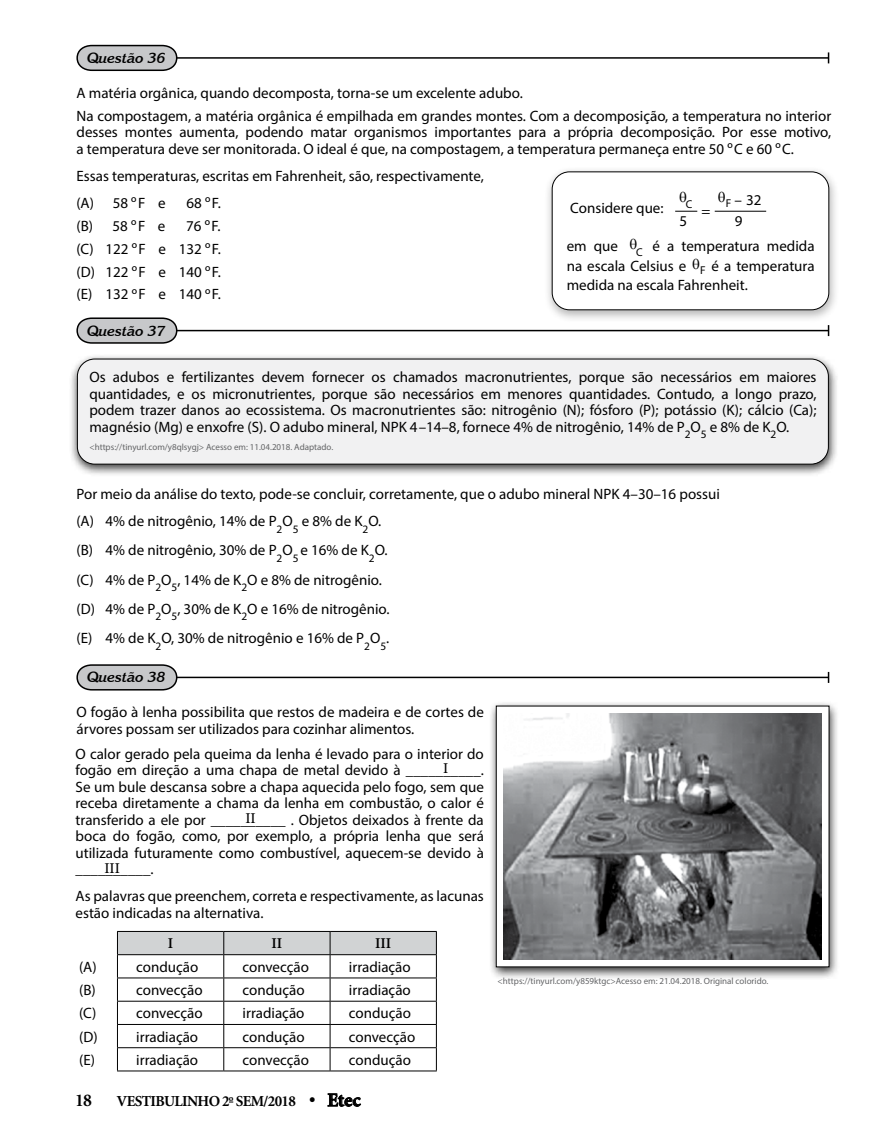
<style>
.page{position:relative;width:893px;height:1127px;background:#fff}
.page>*{position:absolute;margin:0;border:0;box-sizing:border-box;transform-origin:0 0}
.t1{font:700 18px "Minion";color:#000}
.t2{font:700 15.3px "Minion";letter-spacing:-.04em;color:#000}
.t3{font:15px/16.5px "Myriad Pro";color:#000}
.t4{font:500 15px "Minion Pro";color:#000}
.t5{font:600 15px "Minion Pro";color:#000}
.t6{font:italic 700 14.7px "Korinna IT Cby BT";color:#000}
.t7{font:11.4px "Myriad Pro";color:#000}
.t8{font:9px "Myriad Pro";color:#636466}
.s1{font-family:"Korinna IT Cby BT";font-style:italic;font-size:16.65px}
.s2{font-size:19.2px}
</style>
<div class="page">
<svg style="left:327px;top:1093px;width:34px;height:14px"></svg>
<div style="left:69px;top:353px;width:770px;height:124px;background:#000;opacity:.8"></div>
<div style="left:77px;top:359px;width:751px;height:105px;background:#f1f1f2;border-radius:17px"></div>
<div style="left:77px;top:359px;width:752px;height:105px;border:1px solid #000;border-radius:17px"></div>
<hr style="left:159px;top:57px;width:670px;height:2px;background:#000">
<svg style="left:76px;top:44px;width:102px;height:28px;background:#b6b7b8"></svg>
<hr style="left:159px;top:330px;width:670px;height:1px;background:#000">
<svg style="left:76px;top:317px;width:102px;height:27px;background:#b3b4b6"></svg>
<div style="left:488px;top:700px;width:351px;height:280px;background:#000;opacity:.8"></div>
<div style="left:496px;top:706px;width:333px;height:261px;background:#fff"></div>
<img style="left:503px;top:714px;width:319px;height:245px">
<hr style="left:159px;top:677px;width:670px;height:1px;background:#000">
<svg style="left:76px;top:664px;width:102px;height:27px;background:#b3b4b6"></svg>
<hr style="left:117px;top:1070px;width:107px;height:1px;background:#000">
<hr style="left:224px;top:1070px;width:106px;height:1px;background:#000">
<hr style="left:330px;top:1070px;width:107px;height:1px;background:#000">
<svg style="left:117px;top:931px;width:320px;height:139px"></svg>
<div style="left:544px;top:166px;width:295px;height:157px;background:#000;opacity:.3"></div>
<div style="left:552px;top:172px;width:277px;height:138px;background:#fff;border-radius:17px"></div>
<div style="left:552px;top:171px;width:277px;height:139px;border:1px solid #000;border-radius:17px"></div>
<hr style="left:715px;top:211px;width:51px;height:1px;background:#000">
<svg style="left:675px;top:211px;width:22px;height:1px"></svg>
<p class="t6" style="left:87px;top:49px;width:80px">Questão 36</p>
<p class="t3" style="left:77px;top:81px;width:756px;line-height:22.8px">A matéria orgânica, quando decomposta, torna-se um excelente adubo.<br>Na compostagem, a matéria orgânica é empilhada em grandes montes. Com a decomposição, a temperatura no interior</p>
<p class="t3" style="left:77px;top:124px;width:756px">desses montes aumenta, podendo matar organismos importantes para a própria decomposição. Por esse motivo, a temperatura deve ser monitorada. O ideal é que, na compostagem, a temperatura permaneça entre 50 ºC e 60 ºC.</p>
<p class="t3" style="left:77px;top:162px;width:409px;line-height:27.2px">Essas temperaturas, escritas em Fahrenheit, são, respectivamente, (A) 58 ºF e</p>
<p class="t7" style="left:679px;top:197px;width:15px">❑C</p>
<p class="t3" style="left:718px;top:192px;width:45px">❑<sub>F</sub> – 32</p>
<p class="t3" style="left:701px;top:202px;width:10px">=</p>
<p class="t3" style="left:187px;top:194px;width:36px">68 ºF.</p>
<p class="t3" style="left:570px;top:200px;width:95px">Considere que:</p>
<p class="t3" style="left:680px;top:213px;width:9px">5</p>
<p class="t3" style="left:735px;top:213px;width:9px">9</p>
<p class="t3" style="left:77px;top:217px;width:90px">(B) 58 ºF e</p>
<p class="t3" style="left:77px;top:214px;width:146px;line-height:22.8px;text-align:justify;text-indent:110px">76 ºF. (C) 122 ºF e 132 ºF. (D) 122 ºF e 140 ºF. (E) 132 ºF e 140 ºF.</p>
<p class="t7" style="left:629px;top:245px;width:15px">❑C</p>
<p class="t3" style="left:567px;top:236px;width:249px;line-height:19.5px;text-indent:86px">é a temperatura medida na escala Celsius e</p>
<p class="t3" style="left:567px;top:238px;width:53px">em que</p>
<p class="t7" style="left:692px;top:263px;width:15px">❑F</p>
<p class="t3" style="left:567px;top:256px;width:249px;line-height:19.5px;text-indent:145px">é a temperatura medida na escala Fahrenheit.</p>
<p class="t6" style="left:87px;top:321px;width:80px">Questão 37</p>
<p class="t3" style="left:89px;top:369px;width:729px;text-align:justify">Os adubos e fertilizantes devem fornecer os chamados macronutrientes, porque são necessários em maiores quantidades, e os micronutrientes, porque são necessários em menores quantidades. Contudo, a longo prazo, podem trazer danos ao ecossistema. Os macronutrientes são: nitrogênio (N); fósforo (P); potássio (K); cálcio (Ca); magnésio (Mg) e enxofre (S). O adubo mineral, NPK 4–14–8, fornece 4% de nitrogênio, 14% de P<sub>2</sub>O<sub>5</sub> e 8% de K<sub>2</sub>O.</p>
<p class="t8" style="left:89px;top:442px;width:245px">&lt;https://tinyurl.com/y8qlsygj&gt; Acesso em: 11.04.2018. Adaptado.</p>
<p class="t3" style="left:77px;top:480px;width:645px;line-height:27.2px">Por meio da análise do texto, pode-se concluir, corretamente, que o adubo mineral NPK 4–30–16 possui (A) 4% de nitrogênio, 14% de P<sub>2</sub>O<sub>5</sub> e 8% de K<sub>2</sub>O.</p>
<p class="t3" style="left:77px;top:535px;width:314px;line-height:29.2px">(B) 4% de nitrogênio, 30% de P<sub>2</sub>O<sub>5</sub> e 16% de K<sub>2</sub>O. (C) 4% de P<sub>2</sub>O<sub>5</sub>, 14% de K<sub>2</sub>O e 8% de nitrogênio. (D) 4% de P<sub>2</sub>O<sub>5</sub>, 30% de K<sub>2</sub>O e 16% de nitrogênio. (E) 4% de K<sub>2</sub>O, 30% de nitrogênio e 16% de P<sub>2</sub>O<sub>5</sub>.</p>
<p class="t6" style="left:87px;top:668px;width:80px">Questão 38</p>
<p class="t3" style="left:77px;top:704px;width:409px">O fogão à lenha possibilita que restos de madeira e de cortes de árvores possam ser utilizados para cozinhar alimentos.</p>
<p class="t3" style="left:76px;top:745px;width:410px;text-align:justify">O calor gerado pela queima da lenha é levado para o interior do fogão em direção a uma chapa de metal devido à __________.<br>Se um bule descansa sobre a chapa aquecida pelo fogo, sem que receba diretamente a chama da lenha em combustão, o calor é transferido a ele por __________ . Objetos deixados à frente da boca do fogão, como, por exemplo, a própria lenha que será utilizada futuramente como combustível, aquecem-se devido à __________.</p>
<p class="t3" style="left:76px;top:887px;width:410px">As palavras que preenchem, correta e respectivamente, as lacunas estão indicadas na alternativa.</p>
<p class="t4" style="left:443px;top:758px;width:7px">I</p>
<p class="t4" style="left:245px;top:808px;width:12px">II</p>
<p class="t4" style="left:104px;top:858px;width:17px">III</p>
<p class="t5" style="left:168px;top:933px;width:7px">I</p>
<p class="t5" style="left:271px;top:933px;width:12px">II</p>
<p class="t5" style="left:375px;top:933px;width:18px">III</p>
<p class="t3" style="left:79px;top:958px;width:19px">(A)</p>
<p class="t3" style="left:136px;top:958px;width:64px">condução</p>
<p class="t3" style="left:243px;top:958px;width:68px">convecção</p>
<p class="t3" style="left:349px;top:958px;width:63px">irradiação</p>
<p class="t3" style="left:79px;top:981px;width:18px">(B)</p>
<p class="t3" style="left:136px;top:981px;width:68px">convecção</p>
<p class="t3" style="left:243px;top:981px;width:64px">condução</p>
<p class="t3" style="left:349px;top:981px;width:63px">irradiação</p>
<p class="t3" style="left:79px;top:1005px;width:19px">(C)</p>
<p class="t3" style="left:136px;top:1005px;width:68px">convecção</p>
<p class="t3" style="left:243px;top:1005px;width:63px">irradiação</p>
<p class="t3" style="left:349px;top:1005px;width:64px">condução</p>
<p class="t3" style="left:79px;top:1028px;width:20px">(D)</p>
<p class="t3" style="left:136px;top:1028px;width:63px">irradiação</p>
<p class="t3" style="left:243px;top:1028px;width:64px">condução</p>
<p class="t3" style="left:349px;top:1028px;width:68px">convecção</p>
<p class="t3" style="left:79px;top:1051px;width:17px">(E)</p>
<p class="t3" style="left:136px;top:1051px;width:63px">irradiação</p>
<p class="t3" style="left:243px;top:1051px;width:68px">convecção</p>
<p class="t3" style="left:349px;top:1051px;width:64px">condução</p>
<p class="t1" style="left:75px;top:1091px;width:18px">18</p>
<p class="t2" style="left:117px;top:1093px;width:245px">VESTIBULINHO 2<sup>o</sup> SEM/2018 <span class="s1">•</span> <span class="s2">Etec</span></p>
<p class="t8" style="left:498px;top:975px;width:272px">&lt;https://tinyurl.com/y859ktgc&gt;Acesso em: 21.04.2018. Original colorido.</p>
</div>
